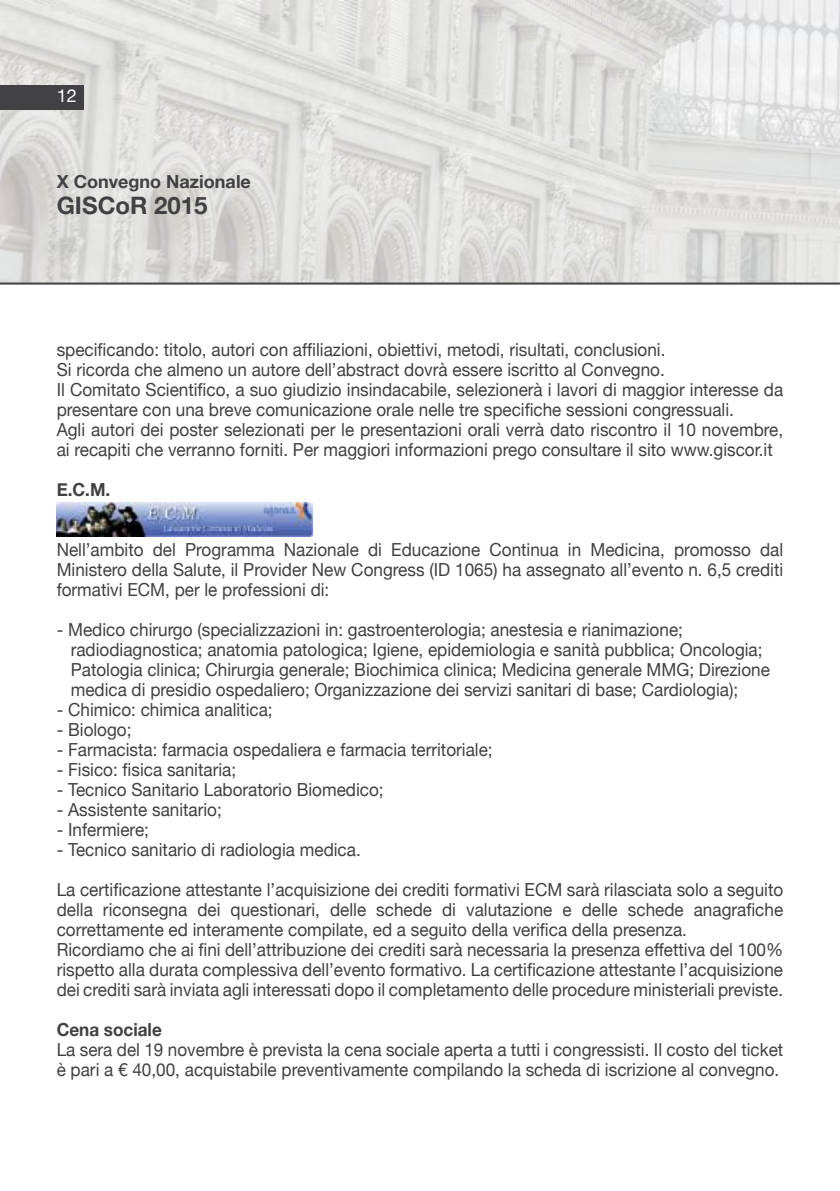
<style>
.page{position:relative;width:840px;height:1191px;background:#fff}
.page>*{position:absolute;margin:0;border:0;box-sizing:border-box;transform-origin:0 0}
.t1{font:700 24px "Helvetica Neue";color:#414042}
.t2{font:18px/20px "Helvetica Neue";color:#414042;scale:.95 1}
.t3{font:700 18px "Helvetica Neue";color:#414042}
.t4{font:700 18px "Helvetica Neue";color:#414042;scale:.95 1}
.t5{font:18px "Helvetica Neue";color:#fff}
</style>
<div class="page">
<img style="left:0;top:0;width:839px;height:282px">
<div style="left:0;top:85px;width:83px;height:24px;background:#414042"></div>
<hr style="left:0;top:282px;width:839px;height:2px;background:#414042">
<img style="left:57px;top:502px;width:256px;height:34px">
<p class="t5" style="left:57px;top:85px;width:22px">12</p>
<p class="t3" style="left:57px;top:170px;width:196px">X Convegno Nazionale</p>
<h1 class="t1" style="left:57px;top:190px;width:152px">GISCoR 2015</h1>
<p class="t2" style="left:57px;top:339px;width:765px">specificando: titolo, autori con affiliazioni, obiettivi, metodi, risultati, conclusioni.<br>Si ricorda che almeno un autore dell’abstract dovrà essere iscritto al Convegno.<br>Il Comitato Scientifico, a suo giudizio insindacabile, selezionerà i lavori di maggior interesse da presentare con una breve comunicazione orale nelle tre specifiche sessioni congressuali.<br>Agli autori dei poster selezionati per le presentazioni orali verrà dato riscontro il 10 novembre, ai recapiti che verranno forniti. Per maggiori informazioni prego consultare il sito www.giscor.it</p>
<p class="t4" style="left:57px;top:478px;width:58px">E.C.M.</p>
<p class="t2" style="left:57px;top:539px;width:765px;text-align:justify">Nell’ambito del Programma Nazionale di Educazione Continua in Medicina, promosso dal Ministero della Salute, il Provider New Congress (ID 1065) ha assegnato all’evento n. 6,5 crediti formativi ECM, per le professioni di:</p>
<p class="t2" style="left:71px;top:619px;width:737px;text-indent:-14px">- Medico chirurgo (specializzazioni in: gastroenterologia; anestesia e rianimazione; radiodiagnostica; anatomia patologica; Igiene, epidemiologia e sanità pubblica; Oncologia; Patologia clinica; Chirurgia generale; Biochimica clinica; Medicina generale MMG; Direzione medica di presidio ospedaliero; Organizzazione dei servizi sanitari di base; Cardiologia);</p>
<p class="t2" style="left:57px;top:699px;width:229px">- Chimico: chimica analitica;</p>
<p class="t2" style="left:57px;top:719px;width:80px">- Biologo;</p>
<p class="t2" style="left:57px;top:739px;width:460px">- Farmacista: farmacia ospedaliera e farmacia territoriale;</p>
<p class="t2" style="left:57px;top:759px;width:190px">- Fisico: fisica sanitaria;</p>
<p class="t2" style="left:57px;top:779px;width:345px">- Tecnico Sanitario Laboratorio Biomedico;</p>
<p class="t2" style="left:57px;top:799px;width:175px">- Assistente sanitario;</p>
<p class="t2" style="left:57px;top:819px;width:99px">- Infermiere;</p>
<p class="t2" style="left:57px;top:839px;width:321px">- Tecnico sanitario di radiologia medica.</p>
<p class="t2" style="left:57px;top:879px;width:765px">La certificazione attestante l’acquisizione dei crediti formativi ECM sarà rilasciata solo a seguito della riconsegna dei questionari, delle schede di valutazione e delle schede anagrafiche correttamente ed interamente compilate, ed a seguito della verifica della presenza.<br>Ricordiamo che ai fini dell’attribuzione dei crediti sarà necessaria la presenza effettiva del 100% rispetto alla durata complessiva dell’evento formativo. La certificazione attestante l’acquisizione dei crediti sarà inviata agli interessati dopo il completamento delle procedure ministeriali previste.</p>
<p class="t4" style="left:57px;top:1018px;width:112px">Cena sociale</p>
<p class="t2" style="left:57px;top:1039px;width:765px">La sera del 19 novembre è prevista la cena sociale aperta a tutti i congressisti. Il costo del ticket è pari a € 40,00, acquistabile preventivamente compilando la scheda di iscrizione al convegno.</p>
</div>
